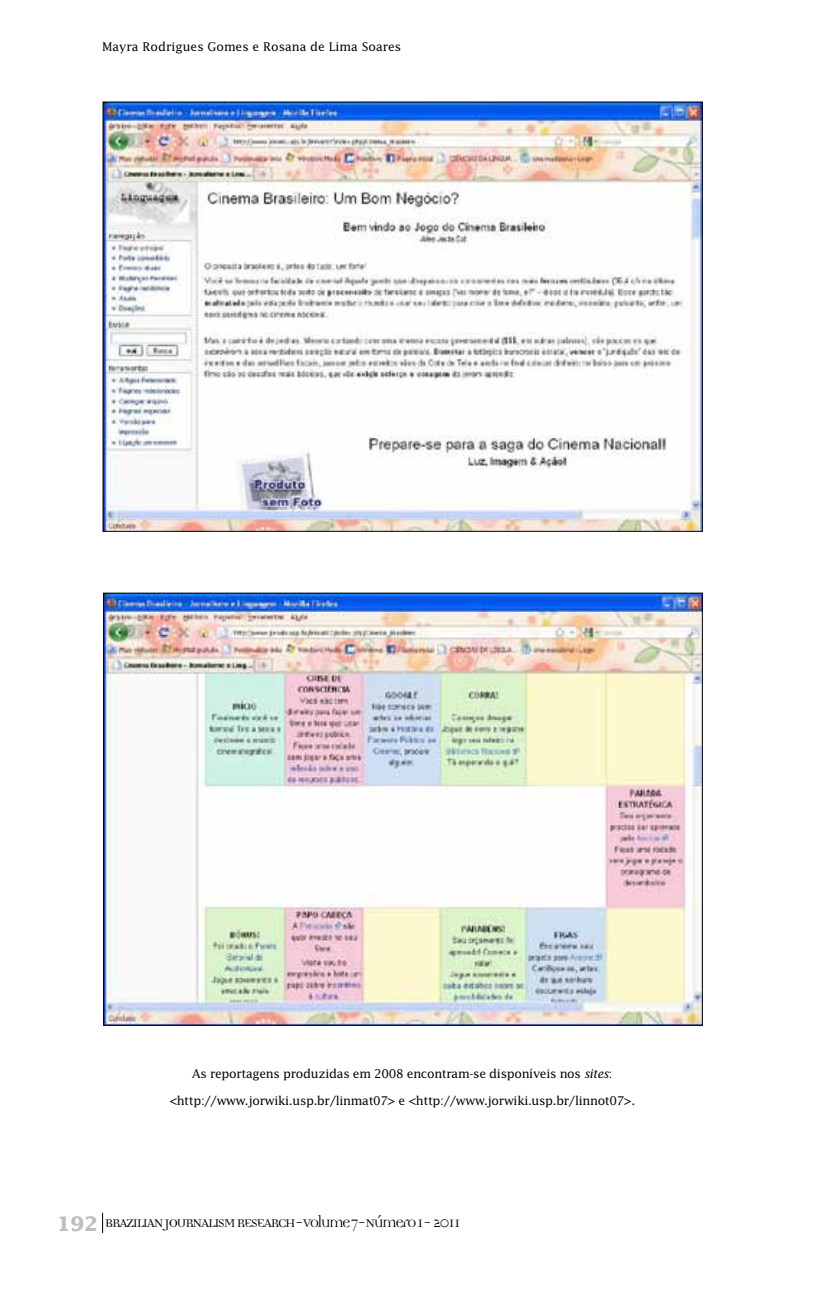
<style>
.page{position:relative;width:828px;height:1293px;background:#fff}
.page>*{position:absolute;margin:0;border:0;box-sizing:border-box;transform-origin:0 0}
.t1{font:18px "Democratica";letter-spacing:-.1em;color:#000}
.t2{font:12px "Lucida";letter-spacing:-.025em;color:#000}
.t3{font:12px "Lucida";color:#000}
.s1{font-style:italic}
.s2{font-family:"Lucida";font-weight:700;font-size:20px;color:#bcbec0}
</style>
<div class="page">
<svg style="left:102px;top:1212px;width:1px;height:21px"></svg>
<img style="left:104px;top:103px;width:597px;height:427px">
<img style="left:105px;top:594px;width:596px;height:429px">
<p class="t3" style="left:102px;top:39px;width:301px">Mayra Rodrigues Gomes e Rosana de Lima Soares</p>
<p class="t2" style="left:192px;top:1066px;width:421px">As reportagens produzidas em 2008 encontram-se disponíveis nos <span class="s1">sites</span>:</p>
<p class="t2" style="left:169px;top:1093px;width:467px">&lt;http://www.jorwiki.usp.br/linmat07&gt; e &lt;http://www.jorwiki.usp.br/linnot07&gt;.</p>
<h1 class="t1" style="left:57px;top:1214px;width:405px"><span class="s2">192</span> BRAZILIAN JOURNALISM RESEARCH - Volume 7 - Número 1 - 2011</h1>
</div>
